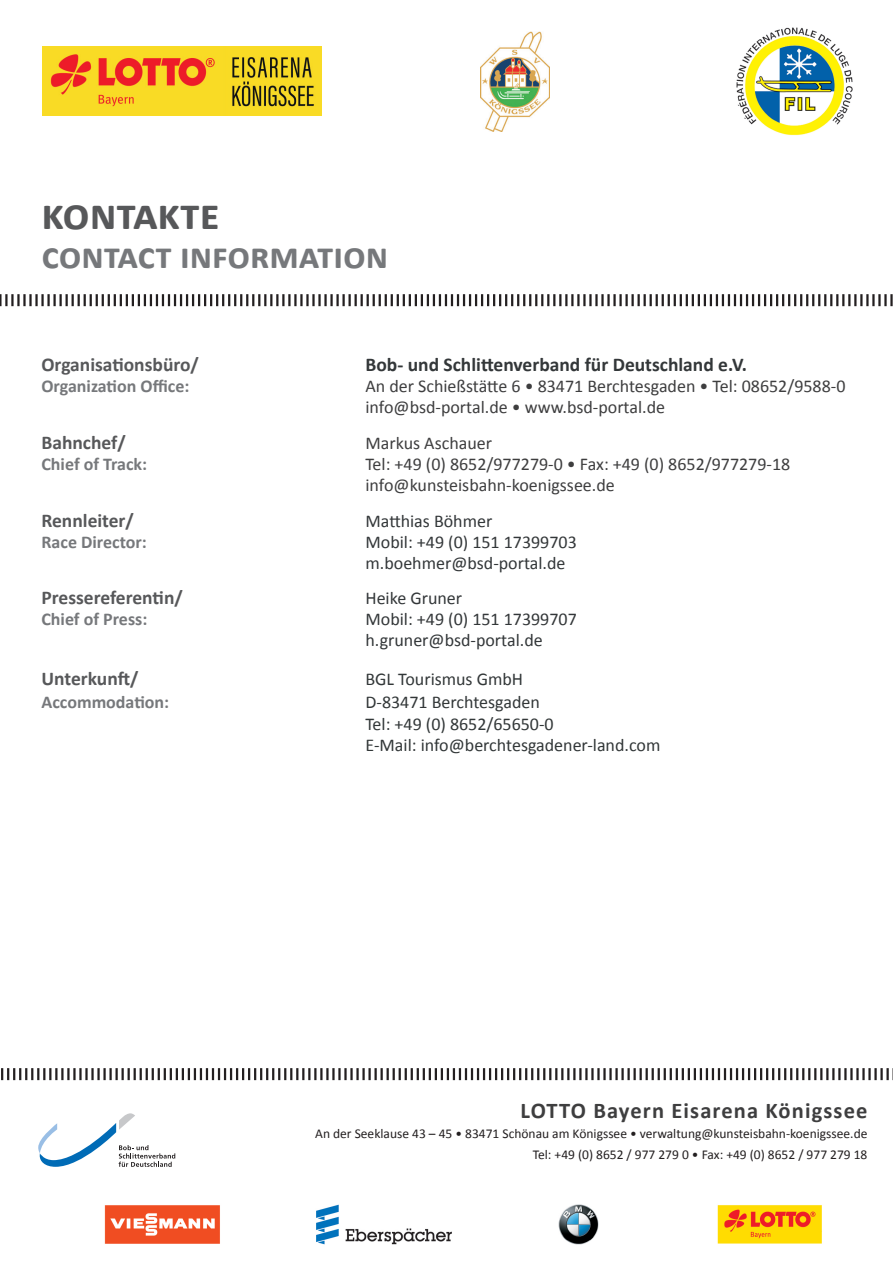
<style>
.page{position:relative;width:893px;height:1263px;background:#fff}
.page>*{position:absolute;margin:0;border:0;box-sizing:border-box;transform-origin:0 0}
.t1{font:700 45px "Calibri";color:#57585a}
.t2{font:700 37.5px "Calibri";color:#76787b}
.t3{font:700 22.5px "Calibri";letter-spacing:.05em;color:#3e3e3f}
.t4{font:700 19.5px "Calibri";color:#57585a}
.t5{font:700 19.5px "Calibri";color:#333739}
.t6{font:18px/21px "Calibri";color:#3e3e3f}
.t7{font:18px/21px "Calibri";color:#333739}
.t8{font:18px/21.6px "Calibri";color:#323738}
.t9{font:700 18px "Calibri";color:#76787b}
.t10{font:13.5px/21.6px "Calibri";color:#231f20;text-align:right}
</style>
<div class="page">
<img style="left:104px;top:1204px;width:718px;height:41px">
<svg style="left:38px;top:1113px;width:137px;height:54px"></svg>
<img style="left:736px;top:27px;width:117px;height:109px">
<img style="left:480px;top:31px;width:70px;height:100px">
<img style="left:43px;top:47px;width:279px;height:68px">
<svg style="left:1px;top:1068px;width:892px;height:12px"></svg>
<svg style="left:0;top:294px;width:893px;height:12px"></svg>
<h1 class="t1" style="left:41px;top:183px;width:180px">Kontakte</h1>
<h2 class="t2" style="left:41px;top:229px;width:348px">Contact Information</h2>
<p class="t4" style="left:41px;top:350px;width:159px">Organisationsbüro/</p>
<p class="t5" style="left:365px;top:350px;width:383px">Bob- und Schlittenverband für Deutschland e.V.</p>
<p class="t9" style="left:41px;top:373px;width:149px">Organization Office:</p>
<p class="t6" style="left:365px;top:375px;width:481px">An der Schießstätte 6 • 83471 Berchtesgaden • Tel: 08652/9588-0 info@bsd-portal.de • www.bsd-portal.de</p>
<p class="t4" style="left:41px;top:428px;width:86px">Bahnchef/</p>
<p class="t6" style="left:365px;top:432px;width:128px">Markus Aschauer</p>
<p class="t9" style="left:41px;top:451px;width:107px">Chief of Track:</p>
<p class="t6" style="left:365px;top:453px;width:426px">Tel: +49 (0) 8652/977279-0 • Fax: +49 (0) 8652/977279-18 info@kunsteisbahn-koenigssee.de</p>
<p class="t4" style="left:41px;top:506px;width:94px">Rennleiter/</p>
<p class="t7" style="left:365px;top:510px;width:128px">Matthias Böhmer</p>
<p class="t9" style="left:41px;top:529px;width:107px">Race Director:</p>
<p class="t7" style="left:365px;top:531px;width:213px">Mobil: +49 (0) 151 17399703 m.boehmer@bsd-portal.de</p>
<p class="t4" style="left:41px;top:584px;width:143px">Pressereferentin/</p>
<p class="t7" style="left:365px;top:587px;width:98px">Heike Gruner</p>
<p class="t9" style="left:41px;top:607px;width:107px">Chief of Press:</p>
<p class="t7" style="left:365px;top:608px;width:213px">Mobil: +49 (0) 151 17399707 h.gruner@bsd-portal.de</p>
<p class="t4" style="left:41px;top:664px;width:99px">Unterkunft/</p>
<p class="t8" style="left:365px;top:667px;width:159px">BGL Tourismus GmbH</p>
<p class="t9" style="left:41px;top:689px;width:129px">Accommodation:</p>
<p class="t8" style="left:365px;top:691px;width:296px">D-83471 Berchtesgaden<br>Tel: +49 (0) 8652/65650-0<br>E-Mail: info@berchtesgadener-land.com</p>
<p class="t3" style="left:521px;top:1095px;width:348px">LOTTO Bayern Eisarena Königssee</p>
<p class="t10" style="left:315px;top:1122px;width:554px">An der Seeklause 43 – 45 • 83471 Schönau am Königssee • verwaltung@kunsteisbahn-koenigssee.de<br>Tel: +49 (0) 8652 / 977 279 0 • Fax: +49 (0) 8652 / 977 279 18</p>
</div>
